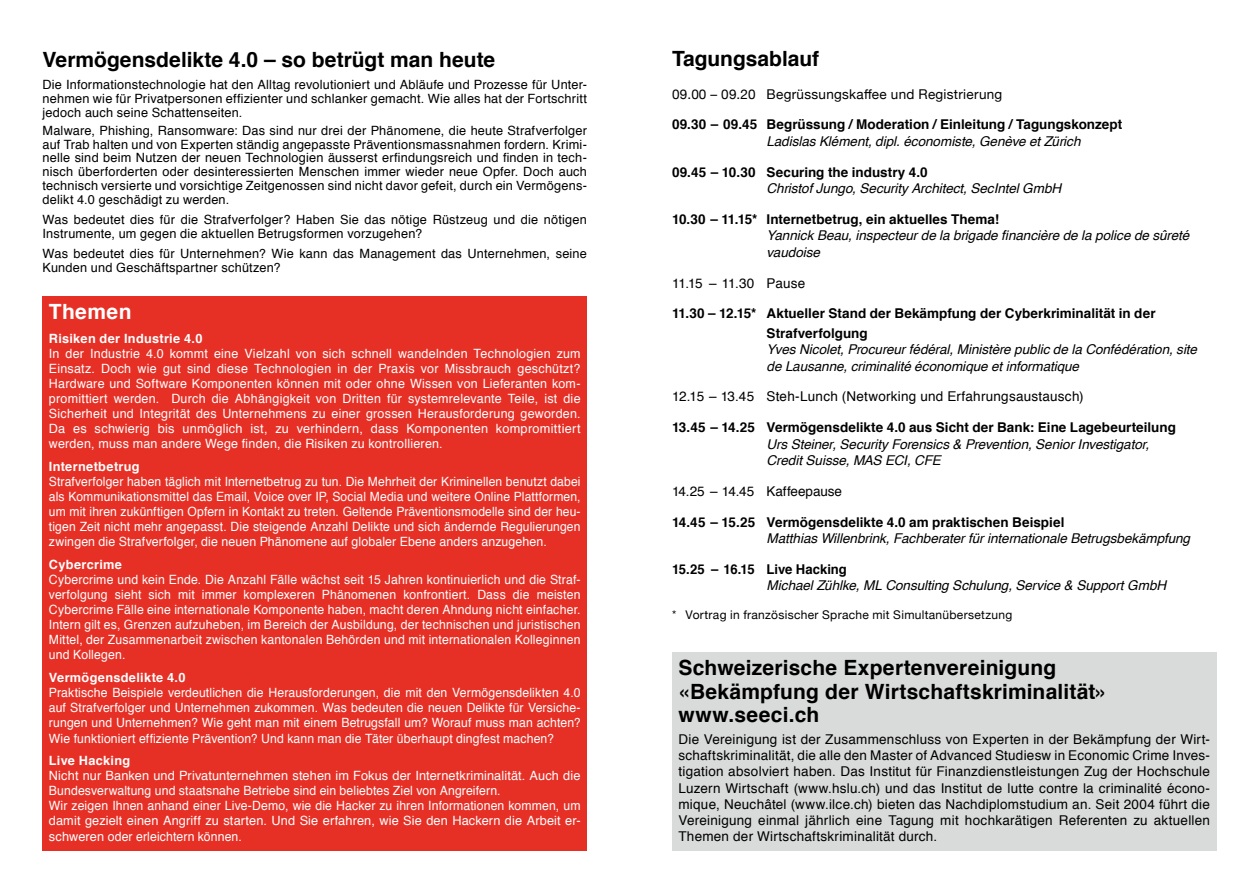
<style>
.page{position:relative;width:1259px;height:893px;background:#fff}
.page>*{position:absolute;margin:0;border:0;box-sizing:border-box;transform-origin:0 0}
.t1{font:700 21px/23.2px "Helvetica";letter-spacing:.005em;color:#000}
.t2{font:700 21px "Helvetica";letter-spacing:.015em;color:#fff}
.t3{font:13.5px/16.2px "Helvetica";letter-spacing:.015em;color:#000;text-align:justify}
.t4{font:italic 13.5px/16.5px "Helvetica";letter-spacing:-.005em;color:#000}
.t5{font:700 13.5px/19.5px "Helvetica";color:#000}
.t6{font:13.5px "Helvetica Neue";letter-spacing:.02em;color:#000}
.t7{font:13.5px "Helvetica";letter-spacing:-.005em;color:#000}
.t8{font:12.75px/13.8px "Helvetica";letter-spacing:.015em;color:#000;text-align:justify}
.t9{font:12.75px/15px "Helvetica";letter-spacing:.01em;color:#fff;text-align:justify}
.t10{font:12.75px/15px "Helvetica";letter-spacing:.01em;color:#fff;text-align:justify;scale:.96 1}
.t11{font:12.75px/15px "Helvetica";letter-spacing:.01em;color:#fff;text-align:justify;scale:.95 1}
.t12{font:700 12.75px "Helvetica";letter-spacing:.025em;color:#fff}
.t13{font:12px "Helvetica Neue";letter-spacing:.025em;color:#000}
</style>
<div class="page">
<div style="left:43px;top:296px;width:544px;height:554px;background:#e63026"></div>
<div style="left:672px;top:652px;width:544px;height:198px;background:#d9dada"></div>
<h1 class="t1" style="left:43px;top:48px;width:454px">Vermögensdelikte 4.0 – so betrügt man heute</h1>
<p class="t8" style="left:43px;top:78px;width:546px">Die Informationstechnologie hat den Alltag revolutioniert und Abläufe und Prozesse für Unter&shy;nehmen wie für Privatpersonen effizienter und schlanker gemacht. Wie alles hat der Fortschritt jedoch auch seine Schattenseiten.</p>
<p class="t8" style="left:43px;top:124px;width:546px">Malware, Phishing, Ransomware: Das sind nur drei der Phänomene, die heute Strafverfolger auf Trab halten und von Experten ständig angepasste Präventionsmassnahmen fordern. Krimi&shy;nelle sind beim Nutzen der neuen Technologien äusserst erfindungsreich und finden in tech&shy;nisch überforderten oder desinteressierten Menschen immer wieder neue Opfer. Doch auch technisch versierte und vorsichtige Zeitgenossen sind nicht davor gefeit, durch ein Vermögens&shy;delikt 4.0 geschädigt zu werden.</p>
<p class="t8" style="left:43px;top:213px;width:546px">Was bedeutet dies für die Strafverfolger? Haben Sie das nötige Rüstzeug und die nötigen<br>Instrumente, um gegen die aktuellen Betrugsformen vorzugehen?</p>
<p class="t8" style="left:43px;top:247px;width:546px">Was bedeutet dies für Unternehmen? Wie kann das Management das Unternehmen, seine<br>Kunden und Geschäftspartner schützen?</p>
<h1 class="t2" style="left:49px;top:295px;width:84px">Themen</h1>
<p class="t12" style="left:49px;top:328px;width:155px">Risiken der Industrie 4.0</p>
<p class="t9" style="left:49px;top:346px;width:533px">In der Industrie 4.0 kommt eine Vielzahl von sich schnell wandelnden Technologien zum Einsatz. Doch wie gut sind diese Technologien in der Praxis vor Missbrauch geschützt?<br>Hardware und Software Komponenten können mit oder ohne Wissen von Lieferanten kom&shy;promittiert werden. Durch die Abhängigkeit von Dritten für systemrelevante Teile, ist die Sicherheit und Integrität des Unternehmens zu einer grossen Herausforderung geworden.<br>Da es schwierig bis unmöglich ist, zu verhindern, dass Komponenten kompromittiert werden, muss man andere Wege finden, die Risiken zu kontrollieren.</p>
<p class="t12" style="left:49px;top:456px;width:92px">Internetbetrug</p>
<p class="t11" style="left:49px;top:474px;width:561px">Strafverfolger haben täglich mit Internetbetrug zu tun. Die Mehrheit der Kriminellen benutzt dabei als Kommunikationsmittel das Email, Voice over IP, Social Media und weitere Online Plattformen, um mit ihren zukünftigen Opfern in Kontakt zu treten. Geltende Präventionsmodelle sind der heu&shy;tigen Zeit nicht mehr angepasst. Die steigende Anzahl Delikte und sich ändernde Regulierungen zwingen die Strafverfolger, die neuen Phänomene auf globaler Ebene anders anzugehen.</p>
<p class="t12" style="left:49px;top:554px;width:75px">Cybercrime</p>
<p class="t10" style="left:49px;top:573px;width:555px">Cybercrime und kein Ende. Die Anzahl Fälle wächst seit 15 Jahren kontinuierlich und die Straf&shy;verfolgung sieht sich mit immer komplexeren Phänomenen konfrontiert. Dass die meisten Cybercrime Fälle eine internationale Komponente haben, macht deren Ahndung nicht einfacher.<br>Intern gilt es, Grenzen aufzuheben, im Bereich der Ausbildung, der technischen und juristischen Mittel, der Zusammenarbeit zwischen kantonalen Behörden und mit internationalen Kolleginnen und Kollegen.</p>
<p class="t12" style="left:49px;top:667px;width:138px">Vermögensdelikte 4.0</p>
<p class="t10" style="left:49px;top:686px;width:555px">Praktische Beispiele verdeutlichen die Herausforderungen, die mit den Vermögensdelikten 4.0 auf Strafverfolger und Unternehmen zukommen. Was bedeuten die neuen Delikte für Versiche&shy;rungen und Unternehmen? Wie geht man mit einem Betrugsfall um? Worauf muss man achten?<br>Wie funktioniert effiziente Prävention? Und kann man die Täter überhaupt dingfest machen?</p>
<p class="t12" style="left:49px;top:751px;width:83px">Live Hacking</p>
<p class="t9" style="left:49px;top:769px;width:533px;text-align:left">Nicht nur Banken und Privatunternehmen stehen im Fokus der Internetkriminalität. Auch die Bundesverwaltung und staatsnahe Betriebe sind ein beliebtes Ziel von Angreifern.<br>Wir zeigen Ihnen anhand einer Live-Demo, wie die Hacker zu ihren Informationen kommen, um damit gezielt einen Angriff zu starten. Und Sie erfahren, wie Sie den Hackern die Arbeit er&shy;schweren oder erleichtern können.</p>
<h1 class="t1" style="left:672px;top:47px;width:149px">Tagungsablauf</h1>
<p class="t6" style="left:672px;top:84px;width:332px">09.00 – 09.20 Begrüssungskaffee und Registrierung</p>
<p class="t5" style="left:672px;top:115px;width:452px">09.30 – 09.45 Begrüssung / Moderation / Einleitung / Tagungskonzept</p>
<p class="t4" style="left:766px;top:133px;width:315px">Ladislas Klément, dipl. économiste, Genève et Zürich</p>
<p class="t5" style="left:672px;top:162px;width:257px">09.45 – 10.30 Securing the industry 4.0</p>
<p class="t4" style="left:766px;top:180px;width:296px">Christof Jungo, Security Architect, SecIntel GmbH</p>
<p class="t5" style="left:672px;top:209px;width:329px">10.30 – 11.15* Internetbetrug, ein aktuelles Thema!</p>
<p class="t4" style="left:766px;top:228px;width:424px">Yannick Beau, inspecteur de la brigade financière de la police de sûreté vaudoise</p>
<p class="t3" style="left:672px;top:275px;width:135px">11.15 – 11.30 Pause</p>
<p class="t5" style="left:766px;top:304px;width:390px;text-indent:-94px">11.30 – 12.15* Aktueller Stand der Bekämpfung der Cyberkriminalität in der<br>Strafverfolgung</p>
<p class="t4" style="left:766px;top:342px;width:432px">Yves Nicolet, Procureur fédéral, Ministère public de la Confédération, site de Lausanne, criminalité économique et informatique</p>
<p class="t3" style="left:672px;top:389px;width:413px">12.15 – 13.45 Steh-Lunch (Networking und Erfahrungsaustausch)</p>
<p class="t5" style="left:672px;top:418px;width:505px">13.45 – 14.25 Vermögensdelikte 4.0 aus Sicht der Bank: Eine Lagebeurteilung</p>
<p class="t4" style="left:766px;top:436px;width:384px">Urs Steiner, Security Forensics &amp; Prevention, Senior Investigator,<br>Credit Suisse, MAS ECI, CFE</p>
<p class="t7" style="left:672px;top:481px;width:172px">14.25 – 14.45 Kaffeepause</p>
<p class="t5" style="left:672px;top:512px;width:394px">14.45 – 15.25 Vermögensdelikte 4.0 am praktischen Beispiel</p>
<p class="t4" style="left:766px;top:530px;width:425px">Matthias Willenbrink, Fachberater für internationale Betrugsbekämpfung</p>
<p class="t5" style="left:672px;top:559px;width:176px">15.25 – 16.15 Live Hacking</p>
<p class="t4" style="left:766px;top:578px;width:401px">Michael Zühlke, ML Consulting Schulung, Service &amp; Support GmbH</p>
<p class="t13" style="left:672px;top:606px;width:342px">* Vortrag in französischer Sprache mit Simultanübersetzung</p>
<h1 class="t1" style="left:678px;top:656px;width:431px">Schweizerische Expertenvereinigung «Bekämpfung der Wirtschaftskriminalität» www.seeci.ch</h1>
<p class="t3" style="left:678px;top:732px;width:533px">Die Vereinigung ist der Zusammenschluss von Experten in der Bekämpfung der Wirt&shy;schaftskriminalität, die alle den Master of Advanced Studiesw in Economic Crime Inves&shy;tigation absolviert haben. Das Institut für Finanzdienstleistungen Zug der Hochschule Luzern Wirtschaft (www.hslu.ch) und das Institut de lutte contre la criminalité écono&shy;mique, Neuchâtel (www.ilce.ch) bieten das Nachdiplomstudium an. Seit 2004 führt die Vereinigung einmal jährlich eine Tagung mit hochkarätigen Referenten zu aktuellen Themen der Wirtschaftskriminalität durch.</p>
</div>
